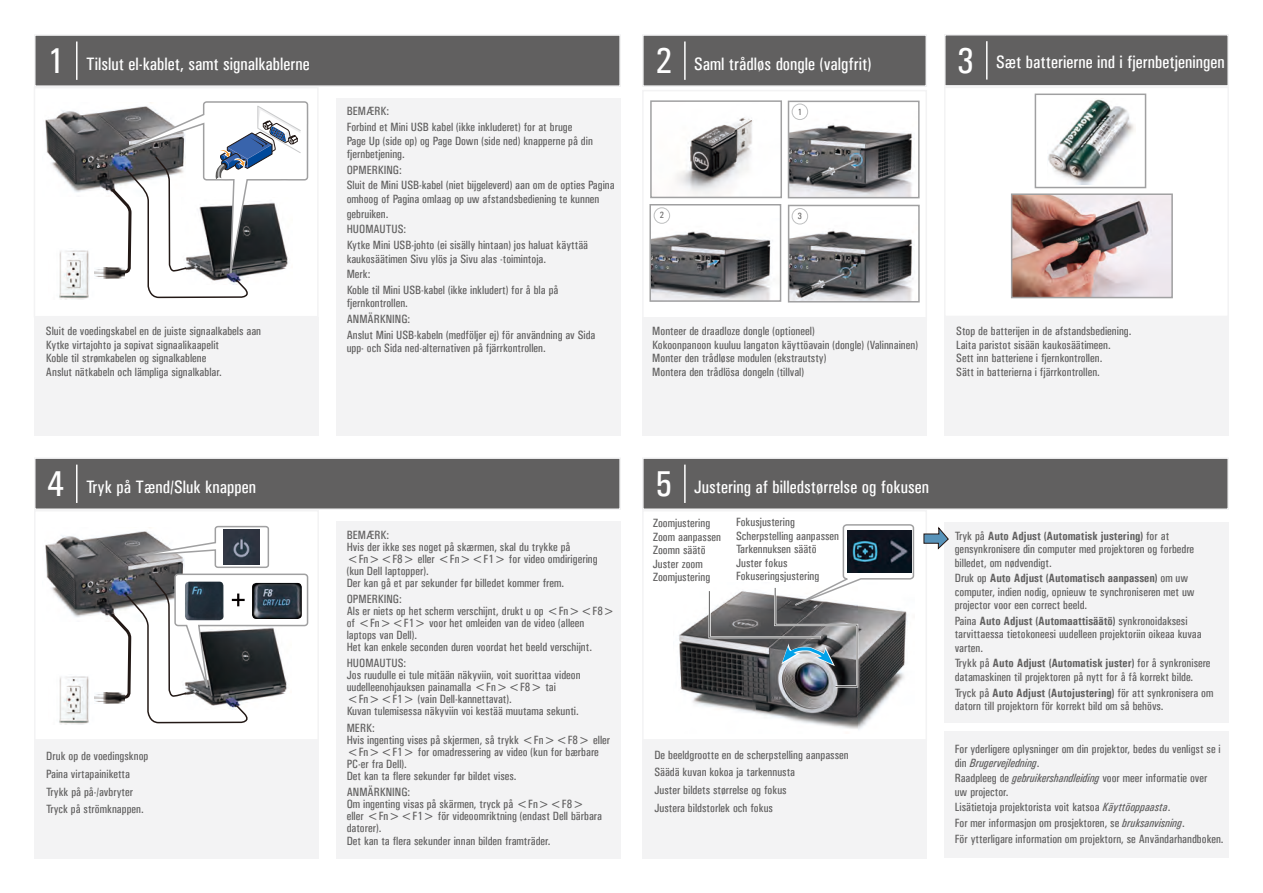
<style>
.page{position:relative;width:1263px;height:893px;background:#fff}
.page>*{position:absolute;margin:0;border:0;box-sizing:border-box;transform-origin:0 0}
.t1{font:36px "Univers Condensed";color:#fff}
.t2{font:18px "Univers Condensed";color:#fff}
.t3{font:12px/13.5px "Univers Condensed";color:#616060}
.t4{font:9px "Univers Condensed";color:#616060}
.s1{font-size:36px}
.s2{font-weight:700}
.s3{font-style:italic}
</style>
<div class="page">
<div style="left:34px;top:34px;width:587px;height:53px;background:#616060;border:2px solid #f3f3f4"></div>
<hr style="left:76px;top:42px;width:2px;height:38px;background:#fff">
<div style="left:34px;top:317px;width:285px;height:119px;background:#f3f3f4"></div>
<div style="left:642px;top:34px;width:285px;height:53px;background:#616060;border:2px solid #f3f3f4"></div>
<hr style="left:684px;top:41px;width:2px;height:39px;background:#fff">
<div style="left:642px;top:317px;width:285px;height:119px;background:#f3f3f4"></div>
<div style="left:642px;top:741px;width:285px;height:118px;background:#f3f3f4"></div>
<div style="left:642px;top:457px;width:587px;height:53px;background:#616060;border:2px solid #f3f3f4"></div>
<hr style="left:684px;top:465px;width:2px;height:38px;background:#fff">
<div style="left:34px;top:740px;width:285px;height:119px;background:#f3f3f4"></div>
<div style="left:34px;top:457px;width:587px;height:53px;background:#616060;border:2px solid #f3f3f4"></div>
<hr style="left:76px;top:465px;width:2px;height:38px;background:#fff">
<div style="left:336px;top:522px;width:285px;height:337px;background:#f3f3f4"></div>
<div style="left:944px;top:317px;width:285px;height:119px;background:#f3f3f4"></div>
<div style="left:944px;top:87px;width:285px;height:230px;border:2px solid #f3f3f4"></div>
<div style="left:944px;top:34px;width:285px;height:53px;background:#616060;border:2px solid #f3f3f4"></div>
<hr style="left:986px;top:41px;width:1px;height:39px;background:#fff">
<div style="left:944px;top:731px;width:285px;height:127px;background:#f3f3f4"></div>
<div style="left:944px;top:522px;width:285px;height:201px;background:#f3f3f4"></div>
<div style="left:336px;top:98px;width:285px;height:338px;background:#f3f3f4"></div>
<div style="left:34px;top:510px;width:285px;height:231px;border:2px solid #f3f3f4"></div>
<div style="left:34px;top:87px;width:285px;height:230px;border:2px solid #f3f3f4"></div>
<div style="left:642px;top:90px;width:285px;height:230px;border:2px solid #f3f3f4"></div>
<div style="left:642px;top:510px;width:285px;height:231px;border:2px solid #f3f3f4"></div>
<svg style="left:923px;top:527px;width:26px;height:23px"></svg>
<img style="left:1048px;top:99px;width:87px;height:86px">
<div style="left:1035px;top:94px;width:111px;height:94px;border:2px solid #a0a0a1"></div>
<img style="left:1014px;top:196px;width:156px;height:99px">
<div style="left:1011px;top:193px;width:162px;height:105px;border:2px solid #a0a0a1"></div>
<img style="left:791px;top:217px;width:123px;height:82px">
<div style="left:788px;top:205px;width:132px;height:97px;border:2px solid #a0a0a1"></div>
<img style="left:652px;top:219px;width:119px;height:80px">
<div style="left:649px;top:204px;width:132px;height:98px;border:2px solid #a0a0a1"></div>
<img style="left:791px;top:112px;width:122px;height:83px">
<div style="left:788px;top:101px;width:131px;height:97px;border:2px solid #a0a0a1"></div>
<div style="left:792px;top:104px;width:16px;height:16px;background:#fff;border-radius:50%"></div>
<div style="left:792px;top:104px;width:16px;height:16px;border:1px solid #bfc0c1;border-radius:50%"></div>
<div style="left:654px;top:208px;width:16px;height:15px;background:#fff;border-radius:50%"></div>
<div style="left:654px;top:207px;width:16px;height:17px;border:1px solid #bfc0c1;border-radius:50%"></div>
<div style="left:792px;top:208px;width:16px;height:16px;background:#fff;border-radius:50%"></div>
<div style="left:792px;top:208px;width:16px;height:16px;border:1px solid #bfc0c1;border-radius:50%"></div>
<img style="left:676px;top:117px;width:77px;height:78px">
<div style="left:650px;top:100px;width:132px;height:98px;border:2px solid #a0a0a1"></div>
<img style="left:679px;top:615px;width:216px;height:115px">
<svg style="left:707px;top:524px;width:208px;height:165px"></svg>
<img style="left:45px;top:536px;width:47px;height:81px">
<img style="left:59px;top:676px;width:30px;height:49px">
<img style="left:45px;top:111px;width:47px;height:81px">
<img style="left:59px;top:250px;width:30px;height:50px">
<svg style="left:92px;top:34px;width:217px;height:707px"></svg>
<h1 class="t1" style="left:47px;top:40px;width:18px">1</h1>
<h1 class="t1" style="left:957px;top:40px;width:18px">3</h1>
<h2 class="t2" style="left:655px;top:53px;width:217px"><span class="s1">2</span> Saml trådløs dongle (valgfrit)</h2>
<h2 class="t2" style="left:86px;top:53px;width:225px">Tilslut el-kablet, samt signalkablerne</h2>
<h2 class="t2" style="left:996px;top:51px;width:230px">Sæt batterierne ind i fjernbetjeningen</h2>
<p class="t3" style="left:46px;top:325px;width:217px">Sluit de voedingskabel en de juiste signaalkabels aan Kytke virtajohto ja sopivat signaalikaapelit<br>Koble til strømkabelen og signalkablene<br>Anslut nätkabeln och lämpliga signalkablar.</p>
<p class="t3" style="left:347px;top:104px;width:227px;line-height:15.6px">BEMÆRK:<br>Forbind et Mini USB kabel (ikke inkluderet) for at bruge</p>
<p class="t3" style="left:347px;top:134px;width:248px">Page Up (side op) og Page Down (side ned) knapperne på din fjernbetjening.</p>
<p class="t3" style="left:347px;top:162px;width:269px;line-height:15.6px">OPMERKING:<br>Sluit de Mini USB-kabel (niet bijgeleverd) aan om de opties Pagina</p>
<p class="t3" style="left:347px;top:191px;width:254px;line-height:15.5px">omhoog of Pagina omlaag op uw afstandsbediening te kunnen gebruiken.<br>HUOMAUTUS:<br>Kytke Mini USB-johto (ei sisälly hintaan) jos haluat käyttää</p>
<p class="t3" style="left:347px;top:251px;width:213px;line-height:15.6px">kaukosäätimen Sivu ylös ja Sivu alas -toimintoja.<br>Merk:<br>Koble til Mini USB-kabel (ikke inkludert) for å bla på</p>
<p class="t3" style="left:347px;top:295px;width:250px;line-height:15.6px">fjernkontrollen.<br>ANMÄRKNING:<br>Anslut Mini USB-kabeln (medföljer ej) för användning av Sida</p>
<p class="t3" style="left:347px;top:341px;width:201px">upp- och Sida ned-alternativen på fjärrkontrollen.</p>
<p class="t4" style="left:798px;top:106px;width:6px">1</p>
<p class="t4" style="left:660px;top:210px;width:6px">2</p>
<p class="t4" style="left:798px;top:211px;width:6px">3</p>
<p class="t3" style="left:652px;top:324px;width:267px">Monteer de draadloze dongle (optioneel)<br>Kokoonpanoon kuuluu langaton käyttöavain (dongle) (Valinnainen)<br>Monter den trådløse modulen (ekstrautsty)<br>Montera den trådlösa dongeln (tillval)</p>
<p class="t3" style="left:956px;top:324px;width:177px">Stop de batterijen in de afstandsbediening.<br>Laita paristot sisään kaukosäätimeen.<br>Sett inn batteriene i fjernkontrollen.<br>Sätt in batterierna i fjärrkontrollen.</p>
<h1 class="t1" style="left:47px;top:463px;width:18px">4</h1>
<h1 class="t1" style="left:655px;top:463px;width:18px">5</h1>
<h2 class="t2" style="left:86px;top:476px;width:172px">Tryk på Tænd/Sluk knappen</h2>
<h2 class="t2" style="left:694px;top:476px;width:236px">Justering af billedstørrelse og fokusen</h2>
<p class="t3" style="left:46px;top:747px;width:104px;line-height:17.7px">Druk op de voedingsknop<br>Paina virtapainiketta<br>Trykk på på-/avbryter<br>Tryck på strömknappen.</p>
<p class="t3" style="left:347px;top:529px;width:252px;line-height:12px">BEMÆRK:<br>Hvis der ikke ses noget på skærmen, skal du trykke på &lt;Fn&gt;&lt;F8&gt; eller &lt;Fn&gt;&lt;F1&gt; for video omdirigering (kun Dell laptopper).<br>Der kan gå et par sekunder før billedet kommer frem.</p>
<p class="t3" style="left:347px;top:593px;width:270px;line-height:12px">OPMERKING:<br>Als er niets op het scherm verschijnt, drukt u op &lt;Fn&gt;&lt;F8&gt; of &lt;Fn&gt;&lt;F1&gt; voor het omleiden van de video (alleen laptops van Dell).<br>Het kan enkele seconden duren voordat het beeld verschijnt.</p>
<p class="t3" style="left:347px;top:657px;width:235px;line-height:12px">HUOMAUTUS:<br>Jos ruudulle ei tule mitään näkyviin, voit suorittaa videon uudelleenohjauksen painamalla &lt;Fn&gt;&lt;F8&gt; tai &lt;Fn&gt;&lt;F1&gt; (vain Dell-kannettavat).<br>Kuvan tulemisessa näkyviin voi kestää muutama sekunti.</p>
<p class="t3" style="left:347px;top:721px;width:265px;line-height:12px">MERK:<br>Hvis ingenting vises på skjermen, så trykk &lt;Fn&gt;&lt;F8&gt; eller &lt;Fn&gt;&lt;F1&gt; for omadressering av video (kun for bærbare PC-er fra Dell).<br>Det kan ta flere sekunder før bildet vises.</p>
<p class="t3" style="left:347px;top:786px;width:257px;line-height:12px">ANMÄRKNING:<br>Om ingenting visas på skärmen, tryck på &lt;Fn&gt;&lt;F8&gt; eller &lt;Fn&gt;&lt;F1&gt; för videoomriktning (endast Dell bärbara datorer).</p>
<p class="t3" style="left:347px;top:834px;width:205px">Det kan ta flera sekunder innan bilden framträder.</p>
<p class="t3" style="left:653px;top:517px;width:70px">Zoomjustering<br>Zoom aanpassen<br>Zoomn säätö<br>Juster zoom<br>Zoomjustering</p>
<p class="t3" style="left:736px;top:515px;width:105px">Fokusjustering<br>Scherpstelling aanpassen<br>Tarkennuksen säätö<br>Juster fokus<br>Fokuseringsjustering</p>
<p class="t3" style="left:654px;top:746px;width:196px;line-height:17.7px">De beeldgrootte en de scherpstelling aanpassen Säädä kuvan kokoa ja tarkennusta<br>Juster bildets størrelse og fokus<br>Justera bildstorlek och fokus</p>
<p class="t3" style="left:955px;top:529px;width:241px">Tryk på <span class="s2">Auto Adjust (Automatisk justering)</span> for at gensynkronisere din computer med projektoren og forbedre billedet, om nødvendigt.</p>
<p class="t3" style="left:955px;top:571px;width:241px">Druk op <span class="s2">Auto Adjust (Automatisch aanpassen)</span> om uw computer, indien nodig, opnieuw te synchroniseren met uw projector voor een correct beeld.</p>
<p class="t3" style="left:955px;top:614px;width:248px">Paina <span class="s2">Auto Adjust (Automaattisäätö)</span> synkronoidaksesi tarvittaessa tietokoneesi uudelleen projektoriin oikeaa kuvaa varten.</p>
<p class="t3" style="left:955px;top:657px;width:257px">Trykk på <span class="s2">Auto Adjust (Automatisk juster)</span> for å synkronisere datamaskinen til projektoren på nytt for å få korrekt bilde.</p>
<p class="t3" style="left:955px;top:686px;width:260px">Tryck på <span class="s2">Auto Adjust (Autojustering)</span> för att synkronisera om datorn till projektorn för korrekt bild om så behövs.</p>
<p class="t3" style="left:955px;top:742px;width:268px">For yderligere oplysninger om din projektor, bedes du venligst se i din <span class="s3">Brugervejledning</span>.</p>
<p class="t3" style="left:955px;top:771px;width:254px">Raadpleeg de <span class="s3">gebruikershandleiding</span> voor meer informatie over uw projector.</p>
<p class="t3" style="left:955px;top:799px;width:270px;line-height:15.6px">Lisätietoja projektorista voit katsoa <span class="s3">Käyttöoppaasta</span>.<br>For mer informasjon om prosjektoren, se <span class="s3">bruksanvisning</span>.<br>För ytterligare information om projektorn, se Användarhandboken.</p>
</div>
